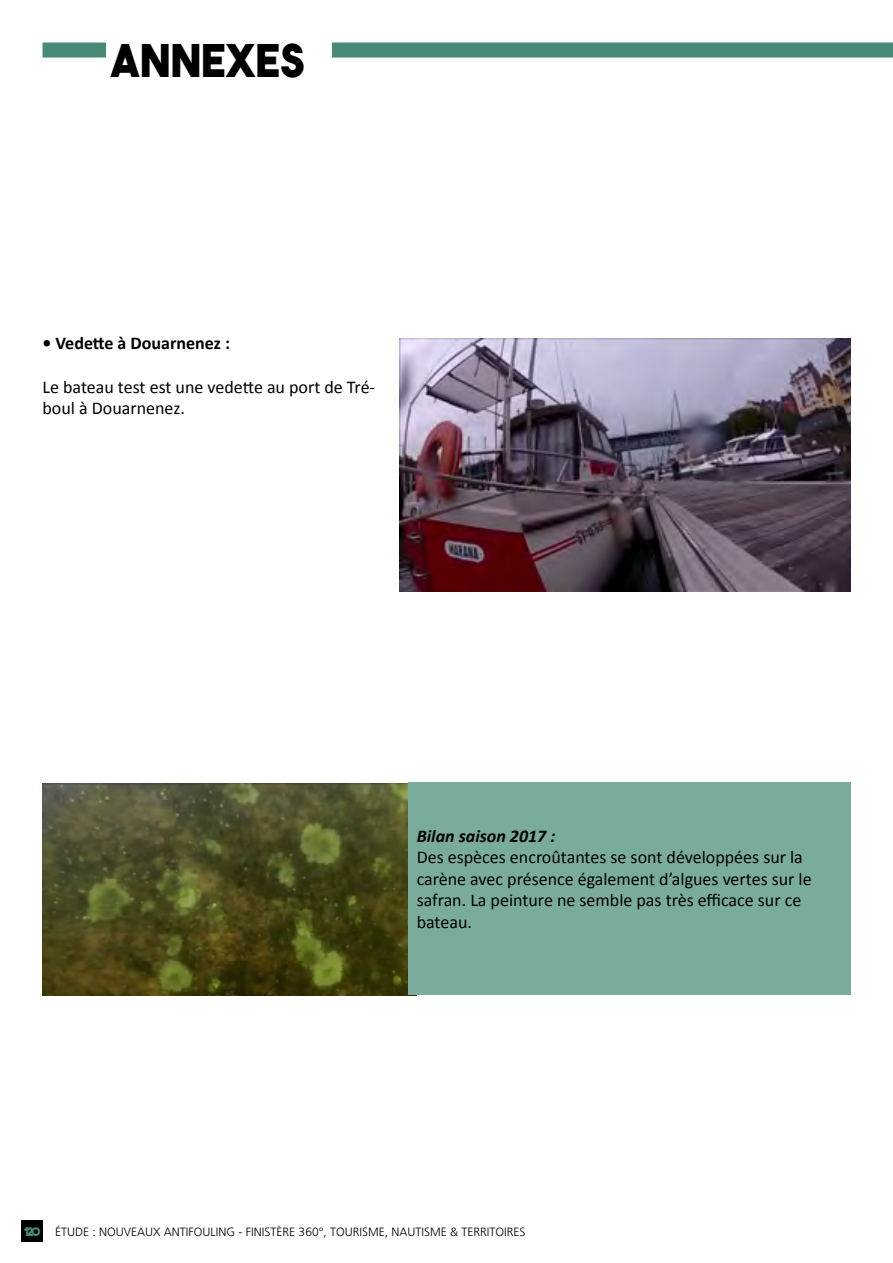
<style>
.page{position:relative;width:893px;height:1263px;background:#fff}
.page>*{position:absolute;margin:0;border:0;box-sizing:border-box;transform-origin:0 0}
.t1{font:45px "The Bold Font";color:#000}
.t2{font:18px/21.6px "Calibri";color:#000}
.t3{font:700 18px "Calibri";color:#000}
.t4{font:italic 700 18px "Calibri";color:#000}
.t5{font:300 12px "Frutiger LT Std";color:#000}
.s1{font-family:"The Bold Font";font-weight:400;color:#478a77}
</style>
<div class="page">
<div style="left:21px;top:1220px;width:22px;height:22px;background:#000"></div>
<img style="left:43px;top:784px;width:365px;height:211px">
<img style="left:400px;top:338px;width:450px;height:253px">
<div style="left:43px;top:43px;width:850px;height:15px;background:#478a77"></div>
<div style="left:106px;top:27px;width:226px;height:66px;background:#fff"></div>
<div style="left:408px;top:782px;width:442px;height:213px;background:#7aac9e"></div>
<h1 class="t1" style="left:111px;top:32px;width:196px">ANNEXES</h1>
<p class="t3" style="left:43px;top:332px;width:189px">• Vedette à Douarnenez :</p>
<p class="t2" style="left:43px;top:376px;width:334px">Le bateau test est une vedette au port de Tré&shy;boul à Douarnenez.</p>
<p class="t4" style="left:417px;top:824px;width:140px">Bilan saison 2017 :</p>
<p class="t2" style="left:417px;top:846px;width:396px">Des espèces encroûtantes se sont développées sur la carène avec présence également d’algues vertes sur le safran. La peinture ne semble pas très efficace sur ce bateau.</p>
<p class="t5" style="left:23px;top:1225px;width:504px"><span class="s1">120</span> ÉTUDE : NOUVEAUX ANTIFOULING - FINISTÈRE 360°, TOURISME, NAUTISME &amp; TERRITOIRES</p>
</div>
